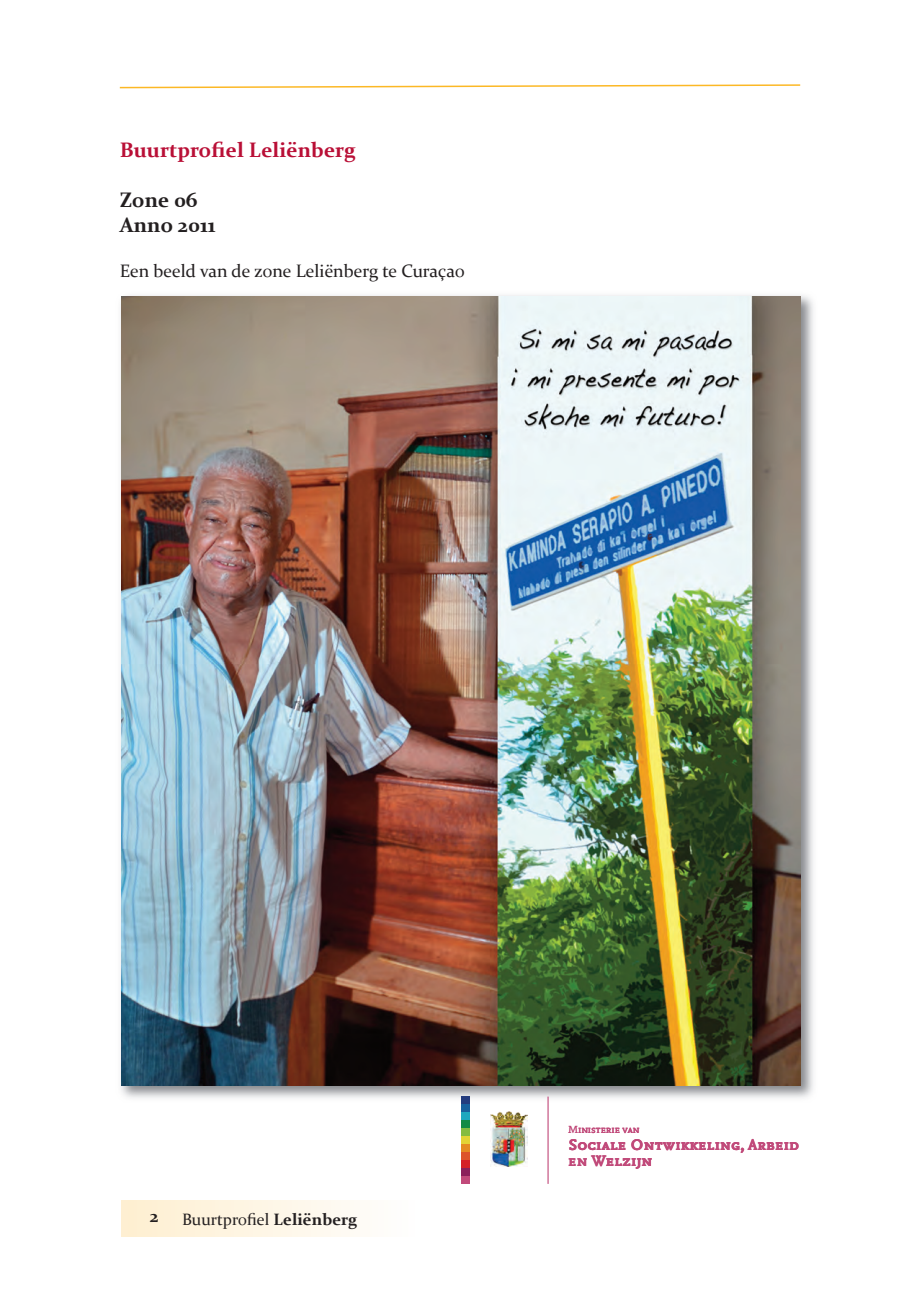
<style>
.page{position:relative;width:920px;height:1290px;background:#fff}
.page>*{position:absolute;margin:0;border:0;box-sizing:border-box;transform-origin:0 0}
.t1{font:700 21px "Constantia";color:#b90f36}
.t2{font:700 21px/25.2px "Constantia";color:#231f20}
.t3{font:18px "Constantia";color:#231f20}
.t4{font:700 18px "Constantia";color:#231f20}
.t5{font:16.5px "Constantia";color:#231f20}
.t6{font:16.2px "Nexus Mix Bold SC";color:#c14a7a}
.t7{font:10.8px "Nexus Mix Regular SC";color:#c14a7a}
.s1{font-weight:700}
</style>
<div class="page">
<div style="left:122px;top:1201px;width:292px;height:36px;background:linear-gradient(to right,#feefd0,#fefefe)"></div>
<svg style="left:119px;top:84px;width:682px;height:5px"></svg>
<img style="left:121px;top:295px;width:692px;height:809px">
<img style="left:121px;top:296px;width:679px;height:789px">
<div style="left:461px;top:1096px;width:8px;height:8px;background:#243c7e"></div>
<div style="left:461px;top:1104px;width:8px;height:8px;background:#18609d"></div>
<div style="left:461px;top:1112px;width:8px;height:8px;background:#1da7bf"></div>
<div style="left:461px;top:1120px;width:8px;height:8px;background:#138b44"></div>
<div style="left:461px;top:1128px;width:8px;height:8px;background:#85bc40"></div>
<div style="left:461px;top:1136px;width:8px;height:8px;background:#e3d435"></div>
<div style="left:461px;top:1144px;width:8px;height:8px;background:#e48b23"></div>
<div style="left:461px;top:1152px;width:8px;height:8px;background:#dd542b"></div>
<div style="left:461px;top:1160px;width:8px;height:8px;background:#d52027"></div>
<div style="left:461px;top:1168px;width:8px;height:8px;background:#8b205a"></div>
<div style="left:461px;top:1176px;width:8px;height:8px;background:#c14a7a"></div>
<hr style="left:547px;top:1096px;width:2px;height:88px;background:#c14a7a">
<img style="left:490px;top:1111px;width:37px;height:56px">
<p class="t1" style="left:120px;top:137px;width:237px">Buurtprofiel Leliënberg</p>
<p class="t2" style="left:120px;top:187px;width:97px">Zone 06<br>Anno 2011</p>
<p class="t3" style="left:120px;top:260px;width:347px">Een beeld van de zone Leliënberg te Curaçao</p>
<p class="t4" style="left:150px;top:1204px;width:10px">2</p>
<p class="t5" style="left:182px;top:1209px;width:177px">Buurtprofiel <span class="s1">Leliënberg</span></p>
<p class="t7" style="left:568px;top:1125px;width:73px">Ministerie van</p>
<p class="t6" style="left:568px;top:1154px;width:86px">en Welzijn</p>
<p class="t6" style="left:568px;top:1138px;width:233px">Sociale Ontwikkeling, Arbeid</p>
</div>
